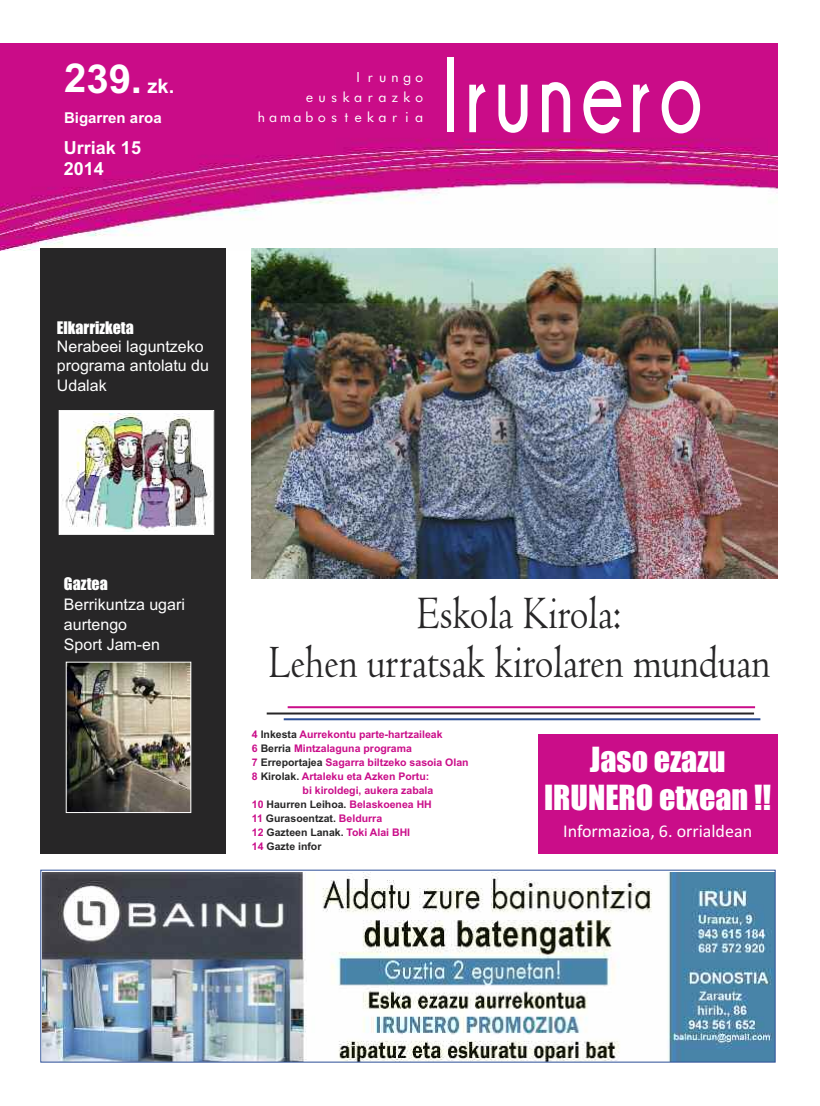
<style>
.page{position:relative;width:820px;height:1106px;background:#fff}
.page>*{position:absolute;margin:0;border:0;box-sizing:border-box;transform-origin:0 0}
.t1{font:700 106.4px "Champagne&Limousines";letter-spacing:.1em;color:#fff;scale:.71 1}
.t2{font:48px/49.3px "Centaur";color:#272627;text-align:center;scale:.83 1}
.t3{font:700 40px "Arial";color:#fff}
.t4{font:32px/38.4px "Impact";color:#fff;text-align:center}
.t5{font:18px "Calibri";color:#fff}
.t6{font:700 18px/21.6px "Arial";color:#fff}
.t7{font:16px/19.3px "Arial";color:#fff}
.t8{font:16px "Impact";color:#fff}
.t9{font:700 15px "Arial";letter-spacing:-.005em;color:#fff}
.t10{font:13.5px/20.2px "Futurist Fixed Width";letter-spacing:-.1em;color:#fff;text-align:right}
.t11{font:700 10.5px "Arial";color:#ca0d89}
.t12{font:700 10.5px "Arial";color:#272627}
.s1{font-size:20px}
.s2{color:#272627}
.s3{color:#ca0d89}
</style>
<div class="page">
<img style="left:0;top:43px;width:777px;height:207px">
<hr style="left:283px;top:718px;width:477px;height:2px;background:#2b4e96">
<hr style="left:266px;top:712px;width:487px;height:2px;background:#272627">
<hr style="left:287px;top:706px;width:467px;height:2px;background:#ca0d89">
<img style="left:251px;top:248px;width:526px;height:330px">
<img style="left:43px;top:872px;width:730px;height:188px">
<div style="left:41px;top:870px;width:734px;height:192px;border:1px solid #2b4e96"></div>
<div style="left:40px;top:249px;width:185px;height:604px;background:#272627"></div>
<img style="left:68px;top:663px;width:121px;height:148px">
<div style="left:66px;top:661px;width:125px;height:152px;border:1px solid #fff"></div>
<div style="left:60px;top:411px;width:153px;height:123px;background:#fff"></div>
<img style="left:62px;top:414px;width:149px;height:117px">
<div style="left:59px;top:410px;width:155px;height:125px;border:1px solid #fff"></div>
<div style="left:537px;top:734px;width:240px;height:119px;background:#ca0d89"></div>
<h3 class="t3" style="left:64px;top:55px;width:112px">239. <span class="s1">zk.</span></h3>
<h3 class="t9" style="left:64px;top:109px;width:99px">Bigarren aroa</h3>
<h3 class="t6" style="left:64px;top:137px;width:79px">Urriak 15<br>2014</h3>
<p class="t10" style="left:254px;top:66px;width:173px">Irungo euskarazko hamabostekaria</p>
<h1 class="t1" style="left:443px;top:33px;width:367px">Irunero</h1>
<h3 class="t8" style="left:57px;top:319px;width:78px">Elkarrizketa</h3>
<h3 class="t7" style="left:57px;top:337px;width:154px">Nerabeei laguntzeko programa antolatu du<br>Udalak</h3>
<h3 class="t8" style="left:64px;top:575px;width:45px">Gaztea</h3>
<h3 class="t7" style="left:64px;top:594px;width:122px;line-height:20px">Berrikuntza ugari aurtengo<br>Sport Jam-en</h3>
<h2 class="t2" style="left:268px;top:586px;width:606px">Eskola Kirola:<br>Lehen urratsak kirolaren munduan</h2>
<p class="t11" style="left:252px;top:728px;width:192px">4 <span class="s2">Inkesta</span> Aurrekontu parte-hartzaileak</p>
<p class="t11" style="left:252px;top:742px;width:161px">6 <span class="s2">Berria</span> Mintzalaguna programa</p>
<p class="t11" style="left:252px;top:756px;width:218px">7 <span class="s2">Erreportajea</span> Sagarra biltzeko sasoia Olan</p>
<p class="t11" style="left:252px;top:770px;width:179px">8 <span class="s2">Kirolak.</span> Artaleku eta Azken Portu:</p>
<p class="t11" style="left:302px;top:784px;width:132px">bi kiroldegi, aukera zabala</p>
<p class="t11" style="left:252px;top:798px;width:181px">10 <span class="s2">Haurren Leihoa.</span> Belaskoenea HH</p>
<p class="t12" style="left:252px;top:812px;width:132px"><span class="s3">11</span> Gurasoentzat. <span class="s3">Beldurra</span></p>
<p class="t11" style="left:252px;top:826px;width:160px">12 <span class="s2">Gazteen Lanak.</span> Toki Alai BHI</p>
<p class="t12" style="left:252px;top:840px;width:71px"><span class="s3">14</span> Gazte infor</p>
<h3 class="t4" style="left:543px;top:741px;width:229px">Jaso ezazu<br>IRUNERO etxean !!</h3>
<h3 class="t5" style="left:563px;top:820px;width:190px">Informazioa, 6. orrialdean</h3>
</div>
